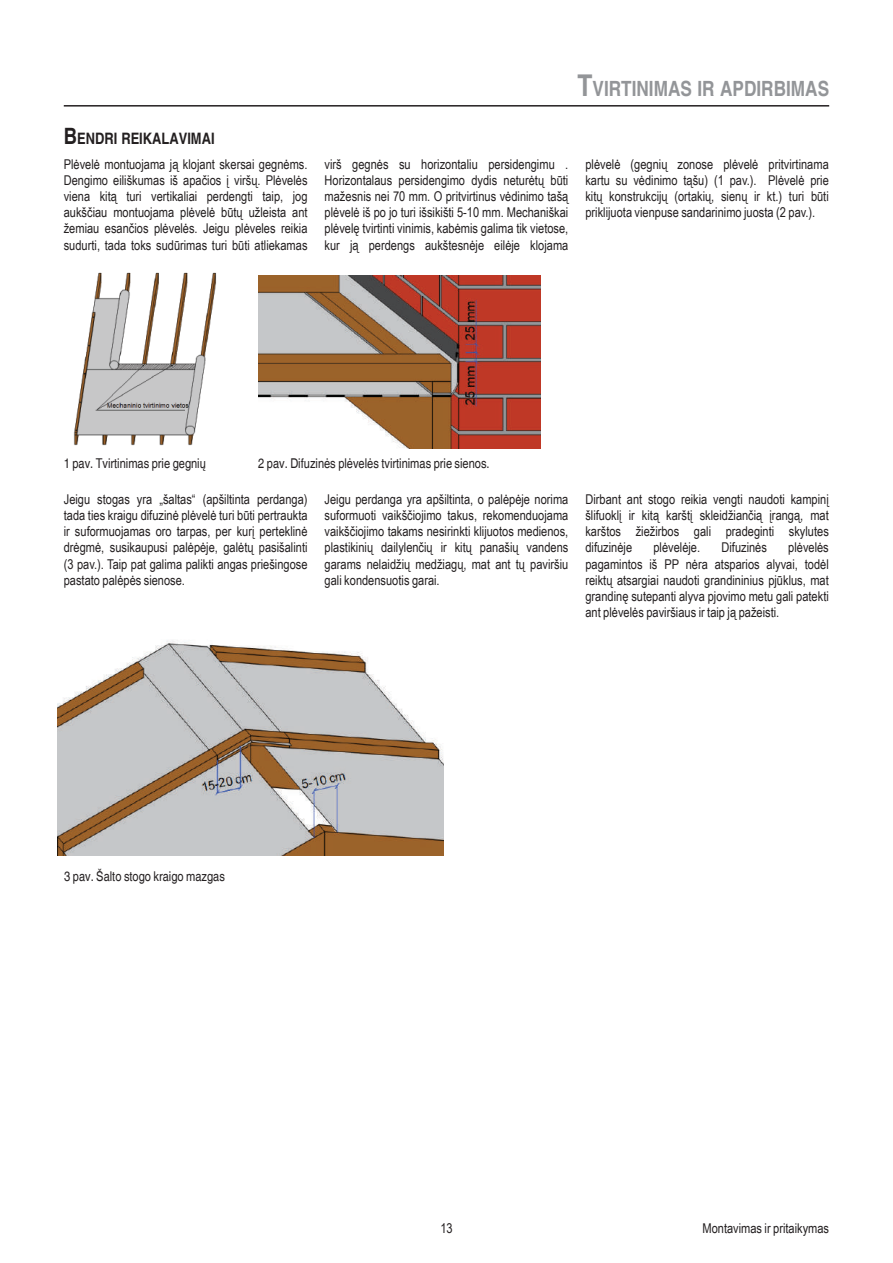
<style>
.page{position:relative;width:893px;height:1263px;background:#fff}
.page>*{position:absolute;margin:0;border:0;box-sizing:border-box;transform-origin:0 0}
.t1{font:700 condensed 21px "Helvetica";color:#939598}
.t2{font:700 condensed 15.75px "Helvetica";color:#231f20}
.t3{font:13.5px/16.2px "Arial Narrow";color:#231f20;text-align:justify}
.t4{font:condensed 13.5px "Helvetica";color:#231f20}
.s1{font-size:22.5px}
.s2{font-size:30px}
</style>
<div class="page">
<hr style="left:64px;top:105px;width:765px;height:2px;background:#231f20">
<img style="left:57px;top:640px;width:387px;height:216px">
<img style="left:258px;top:275px;width:283px;height:174px">
<img style="left:73px;top:272px;width:144px;height:174px">
<p class="t2" style="left:64px;top:129px;width:152px"><span class="s1">B</span>ENDRI REIKALAVIMAI</p>
<h1 class="t1" style="left:577px;top:76px;width:253px"><span class="s2">T</span>VIRTINIMAS IR APDIRBIMAS</h1>
<p class="t3" style="left:64px;top:155px;width:245px">Plėvelė montuojama ją klojant skersai gegnėms.<br>Dengimo eiliškumas iš apačios į viršų. Plėvelės viena kitą turi vertikaliai perdengti taip, jog aukščiau montuojama plėvelė būtų užleista ant žemiau esančios plėvelės. Jeigu plėveles reikia sudurti, tada toks sudūrimas turi būti atliekamas</p>
<p class="t3" style="left:325px;top:155px;width:245px">virš gegnės su horizontaliu persidengimu .<br>Horizontalaus persidengimo dydis neturėtų būti mažesnis nei 70 mm. O pritvirtinus vėdinimo tašą plėvelė iš po jo turi išsikišti 5-10 mm. Mechaniškai plėvelę tvirtinti vinimis, kabėmis galima tik vietose, kur ją perdengs aukštesnėje eilėje klojama</p>
<p class="t3" style="left:585px;top:155px;width:245px">plėvelė (gegnių zonose plėvelė pritvirtinama kartu su vėdinimo tąšu) (1 pav.). Plėvelė prie kitų konstrukcijų (ortakių, sienų ir kt.) turi būti priklijuota vienpuse sandarinimo juosta (2 pav.).</p>
<p class="t4" style="left:64px;top:455px;width:144px">1 pav. Tvirtinimas prie gegnių</p>
<p class="t4" style="left:258px;top:455px;width:233px">2 pav. Difuzinės plėvelės tvirtinimas prie sienos.</p>
<p class="t3" style="left:64px;top:490px;width:245px">Jeigu stogas yra „šaltas“ (apšiltinta perdanga) tada ties kraigu difuzinė plėvelė turi būti pertraukta ir suformuojamas oro tarpas, per kurį perteklinė drėgmė, susikaupusi palėpėje, galėtų pasišalinti (3 pav.). Taip pat galima palikti angas priešingose pastato palėpės sienose.</p>
<p class="t3" style="left:325px;top:490px;width:245px">Jeigu perdanga yra apšiltinta, o palėpėje norima suformuoti vaikščiojimo takus, rekomenduojama vaikščiojimo takams nesirinkti klijuotos medienos, plastikinių dailylenčių ir kitų panašių vandens garams nelaidžių medžiagų, mat ant tų paviršiu gali kondensuotis garai.</p>
<p class="t3" style="left:585px;top:490px;width:245px">Dirbant ant stogo reikia vengti naudoti kampinį šlifuoklį ir kitą karštį skleidžiančią įrangą, mat karštos žiežirbos gali pradeginti skylutes difuzinėje</p>
<p class="t3" style="left:653px;top:539px;width:48px">plėvelėje.</p>
<p class="t3" style="left:721px;top:539px;width:47px">Difuzinės</p>
<p class="t3" style="left:585px;top:539px;width:245px;text-indent:203px">plėvelės pagamintos iš PP nėra atsparios alyvai, todėl reiktų atsargiai naudoti grandininius pjūklus, mat grandinę sutepanti alyva pjovimo metu gali patekti ant plėvelės paviršiaus ir taip ją pažeisti.</p>
<p class="t4" style="left:64px;top:868px;width:162px">3 pav. Šalto stogo kraigo mazgas</p>
<p class="t3" style="left:440px;top:1220px;width:14px">13</p>
<p class="t3" style="left:702px;top:1220px;width:128px">Montavimas ir pritaikymas</p>
</div>
